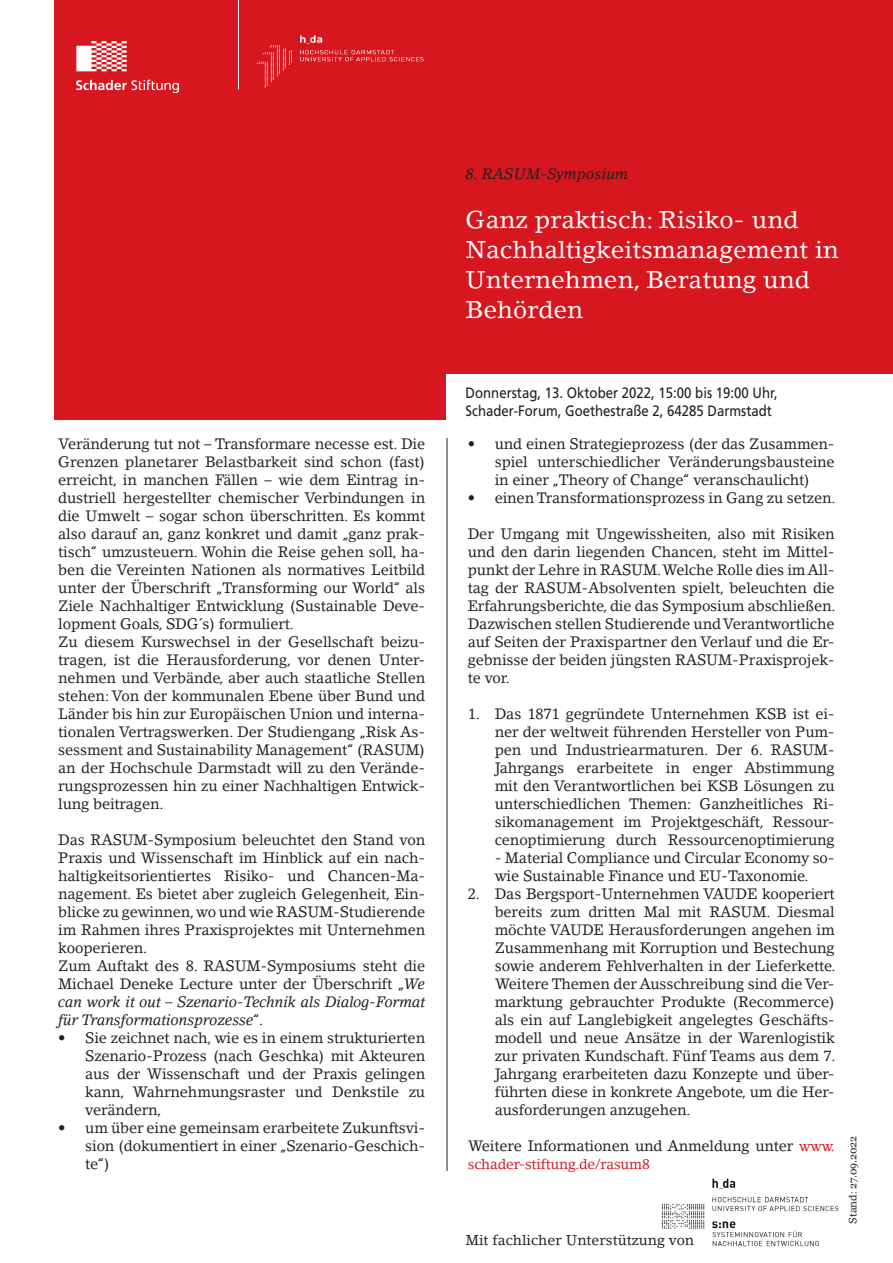
<style>
.page{position:relative;width:893px;height:1263px;background:#fff}
.page>*{position:absolute;margin:0;border:0;box-sizing:border-box;transform-origin:0 0}
.t1{font:24px/30px "Lino Letter Std";color:#fff}
.Aufzählungszeichen{font:15px/18px "Lino Letter Std";letter-spacing:-.01em;color:#231f20;text-align:justify}
.t2{font:15px "Frutiger";color:#231f20;scale:.88 1}
.t3{font:italic 15px "Lino Letter Std";color:#231f20}
.t4{font:14.25px "Lino Letter Std";color:#231f20}
.Aufzählungszeichen-2{font:14.25px "Lino Letter Std";letter-spacing:-.01em;color:#d7171f}
.t5{font:10.5px "Georgia";color:#231f20}
.s1{font-style:italic}
.s2{font-size:14.25px;color:#d7171f}
.s3{font-family:"Lino Letter Std"}
</style>
<div class="page">
<div style="left:54px;top:0;width:839px;height:420px;background:#d7171f"></div>
<div style="left:446px;top:374px;width:447px;height:47px;background:#fff"></div>
<hr style="left:238px;top:0;width:1px;height:89px;background:#fff">
<img style="left:76px;top:41px;width:102px;height:51px">
<img style="left:237px;top:24px;width:187px;height:66px">
<hr style="left:447px;top:438px;width:1px;height:733px;background:#231f20">
<img style="left:661px;top:1178px;width:178px;height:69px">
<p class="Aufzählungszeichen" style="left:58px;top:434px;width:368px">Veränderung tut not – Transformare necesse est. Die Grenzen planetarer Belastbarkeit sind schon (fast) erreicht, in manchen Fällen – wie dem Eintrag in&shy;dustriell hergestellter chemischer Verbindungen in die Umwelt – sogar schon überschritten. Es kommt also darauf an, ganz konkret und damit „ganz prak&shy;tisch“ umzusteuern. Wohin die Reise gehen soll, ha&shy;ben die Vereinten Nationen als normatives Leitbild unter der Überschrift „Transforming our World“ als Ziele Nachhaltiger Entwicklung (Sustainable Deve&shy;lopment Goals, SDG´s) formuliert.</p>
<p class="Aufzählungszeichen" style="left:58px;top:632px;width:368px">Zu diesem Kurswechsel in der Gesellschaft beizu&shy;tragen, ist die Herausforderung, vor denen Unter&shy;nehmen und Verbände, aber auch staatliche Stellen stehen: Von der kommunalen Ebene über Bund und Länder bis hin zur Europäischen Union und interna&shy;tionalen Vertragswerken. Der Studiengang „Risk As&shy;sessment and Sustainability Management“ (RASUM) an der Hochschule Darmstadt will zu den Verände&shy;rungsprozessen hin zu einer Nachhaltigen Entwick&shy;lung beitragen.</p>
<p class="Aufzählungszeichen" style="left:58px;top:830px;width:368px">Das RASUM-Symposium beleuchtet den Stand von Praxis und Wissenschaft im Hinblick auf ein nach&shy;haltigkeitsorientiertes Risiko- und Chancen-Ma&shy;nagement. Es bietet aber zugleich Gelegenheit, Ein&shy;blicke zu gewinnen, wo und wie RASUM-Studierende im Rahmen ihres Praxisprojektes mit Unternehmen kooperieren.</p>
<p class="Aufzählungszeichen" style="left:58px;top:956px;width:368px">Zum Auftakt des 8. RASUM-Symposiums steht die Michael Deneke Lecture unter der Überschrift „<span class="s1">We can work it out – Szenario-Technik als Dialog-Format für Transformationsprozesse</span>“.</p>
<p class="Aufzählungszeichen" style="left:85px;top:1028px;width:341px;text-indent:-27px">• Sie zeichnet nach, wie es in einem strukturierten Szenario-Prozess (nach Geschka) mit Akteuren aus der Wissenschaft und der Praxis gelingen kann, Wahrnehmungsraster und Denkstile zu verändern,</p>
<p class="Aufzählungszeichen" style="left:85px;top:1118px;width:341px;text-indent:-27px">• um über eine gemeinsam erarbeitete Zukunftsvi&shy;sion (dokumentiert in einer „Szenario-Geschich&shy;te“)</p>
<p class="t3" style="left:466px;top:165px;width:164px">8. RASUM-Symposium</p>
<p class="t1" style="left:466px;top:205px;width:375px">Ganz praktisch: Risiko- und<br>Nachhaltigkeitsmanagement in<br>Unternehmen, Beratung und<br>Behörden</p>
<p class="t2" style="left:466px;top:384px;width:356px">Donnerstag, 13. Oktober 2022, 15:00 bis 19:00 Uhr,</p>
<p class="t2" style="left:466px;top:402px;width:350px">Schader-Forum, Goethestraße 2, 64285 Darmstadt</p>
<p class="Aufzählungszeichen" style="left:495px;top:434px;width:341px;text-indent:-27px">• und einen Strategieprozess (der das Zusammen&shy;spiel unterschiedlicher Veränderungsbausteine in einer „Theory of Change“ veranschaulicht)</p>
<p class="Aufzählungszeichen" style="left:468px;top:488px;width:369px">• einen Transformationsprozess in Gang zu setzen.</p>
<p class="Aufzählungszeichen" style="left:468px;top:524px;width:369px">Der Umgang mit Ungewissheiten, also mit Risiken und den darin liegenden Chancen, steht im Mittel&shy;punkt der Lehre in RASUM. Welche Rolle dies im All&shy;tag der RASUM-Absolventen spielt, beleuchten die Erfahrungsberichte, die das Symposium abschließen.<br>Dazwischen stellen Studierende und Verantwortliche auf Seiten der Praxispartner den Verlauf und die Er&shy;gebnisse der beiden jüngsten RASUM-Praxisprojek&shy;te vor.</p>
<p class="Aufzählungszeichen" style="left:495px;top:704px;width:341px;text-indent:-27px">1. Das 1871 gegründete Unternehmen KSB ist ei&shy;ner der weltweit führenden Hersteller von Pum&shy;pen und Industriearmaturen. Der 6. RASUM-Jahrgangs erarbeitete in enger Abstimmung mit den Verantwortlichen bei KSB Lösungen zu unterschiedlichen Themen: Ganzheitliches Ri&shy;sikomanagement im Projektgeschäft, Ressour&shy;cenoptimierung durch Ressourcenoptimierung</p>
<p class="Aufzählungszeichen" style="left:495px;top:848px;width:341px">- Material Compliance und Circular Economy so&shy;wie Sustainable Finance und EU-Taxonomie.</p>
<p class="Aufzählungszeichen" style="left:495px;top:884px;width:342px;text-indent:-27px">2. Das Bergsport-Unternehmen VAUDE kooperiert bereits zum dritten Mal mit RASUM. Diesmal möchte VAUDE Herausforderungen angehen im Zusammenhang mit Korruption und Bestechung sowie anderem Fehlverhalten in der Lieferkette.<br>Weitere Themen der Ausschreibung sind die Ver&shy;marktung gebrauchter Produkte (Recommerce) als ein auf Langlebigkeit angelegtes Geschäfts&shy;modell und neue Ansätze in der Warenlogistik zur privaten Kundschaft. Fünf Teams aus dem 7.<br>Jahrgang erarbeiteten dazu Konzepte und über&shy;führten diese in konkrete Angebote, um die Her&shy;ausforderungen anzugehen.</p>
<p class="Aufzählungszeichen" style="left:468px;top:1136px;width:368px">Weitere Informationen und Anmeldung unter <span class="s2">www.</span></p>
<p class="Aufzählungszeichen-2" style="left:468px;top:1155px;width:184px">schader-stiftung.de/rasum8</p>
<p class="t4" style="left:465px;top:1231px;width:230px">Mit fachlicher Unterstützung von</p>
<p class="t5" style="left:847px;top:1224px;width:89px;rotate:-90deg"><span class="s3">Stand:</span> 27.09.2022</p>
</div>
